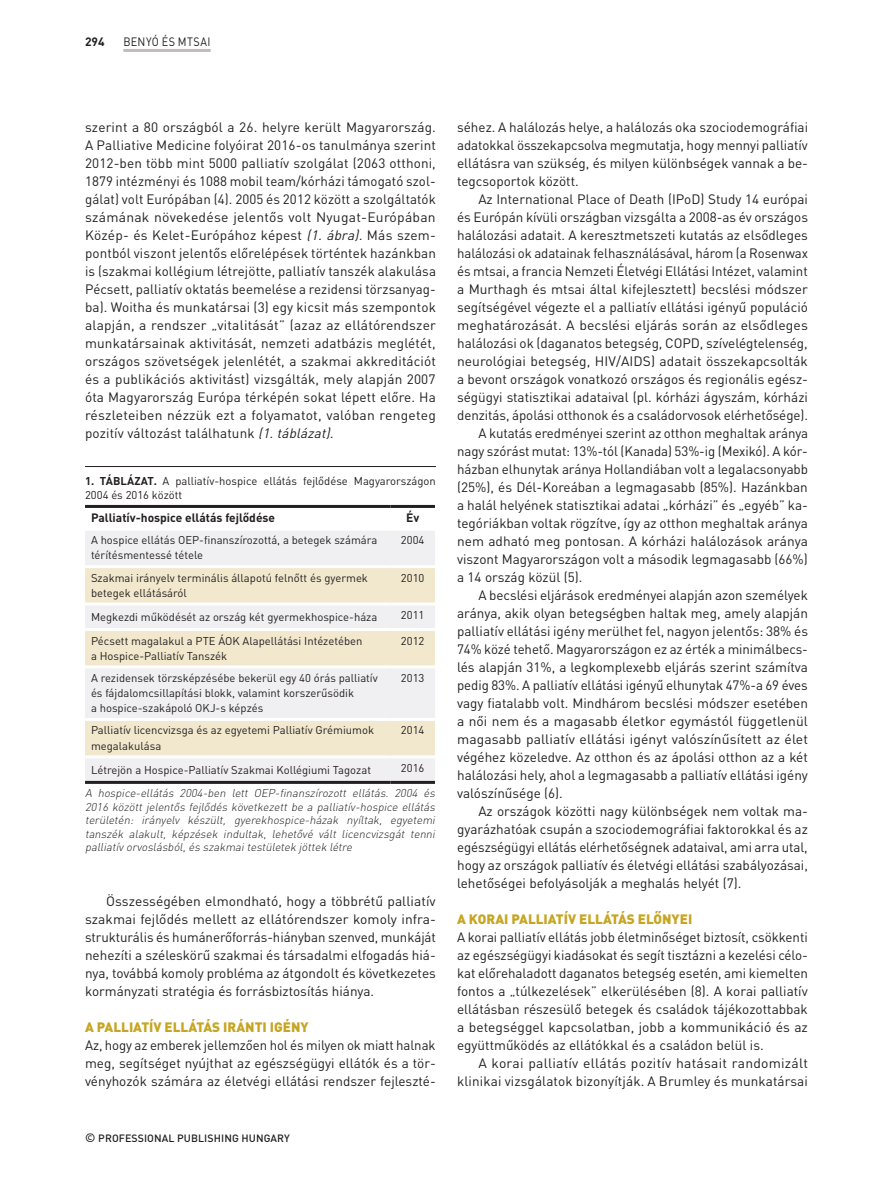
<style>
.page{position:relative;width:893px;height:1191px;background:#fff}
.page>*{position:absolute;margin:0;border:0;box-sizing:border-box;transform-origin:0 0}
.kenyér_behúz{font:13.5px/18px "DIN Pro";color:#231f20;text-align:justify}
.kenyér{font:13.5px/18px "DIN Pro";color:#231f20;text-align:justify}
.alcím1{font:900 13.5px "DIN Pro";color:#c6a522}
.táblázat_fej{font:700 12px "DIN Pro";color:#231f20}
.t1{font:12px "DIN Pro";letter-spacing:.045em;color:#231f20;scale:.9 1}
.táblázat_szöveg{font:11.25px/15.1px "DIN Pro";color:#231f20}
.táblázat_lábjegyzet{font:italic 300 11.25px/13.5px "DIN Pro";color:#231f20;text-align:justify}
.képaláírás{font:11.25px/13.5px "DIN Pro";color:#231f20}
.t2{font:500 10.5px "DIN Pro";letter-spacing:.01em;color:#231f20}
.s1{font-style:italic}
.s2{font-weight:700}
.s3{font-size:12px}
</style>
<div class="page">
<hr style="left:123px;top:49px;width:88px;height:3px;background:#c3b9c1">
<hr style="left:85px;top:466px;width:351px;height:1px;background:#231f20">
<div style="left:85px;top:531px;width:350px;height:250px;background:#f0eff1"></div>
<svg style="left:85px;top:568px;width:350px;height:187px;fill:#f2e8cd"></svg>
<hr style="left:85px;top:505px;width:305px;height:3px;background:#231f20">
<hr style="left:390px;top:505px;width:45px;height:3px;background:#231f20">
<hr style="left:85px;top:565px;width:305px;height:3px;background:#fff">
<hr style="left:390px;top:565px;width:45px;height:3px;background:#fff">
<hr style="left:85px;top:602px;width:305px;height:3px;background:#fff">
<hr style="left:390px;top:602px;width:45px;height:3px;background:#fff">
<hr style="left:85px;top:628px;width:305px;height:3px;background:#fff">
<hr style="left:390px;top:628px;width:45px;height:3px;background:#fff">
<hr style="left:85px;top:665px;width:305px;height:3px;background:#fff">
<hr style="left:390px;top:665px;width:45px;height:3px;background:#fff">
<hr style="left:85px;top:718px;width:305px;height:3px;background:#fff">
<hr style="left:390px;top:718px;width:45px;height:3px;background:#fff">
<hr style="left:85px;top:755px;width:305px;height:3px;background:#fff">
<hr style="left:390px;top:755px;width:45px;height:3px;background:#fff">
<hr style="left:85px;top:781px;width:305px;height:3px;background:#231f20">
<hr style="left:390px;top:781px;width:45px;height:3px;background:#231f20">
<p class="táblázat_fej" style="left:85px;top:33px;width:21px">294</p>
<p class="t1" style="left:123px;top:34px;width:98px">BENYÓ ÉS MTSAI</p>
<p class="kenyér_behúz" style="left:85px;top:117px;width:353px">szerint a 80 országból a 26. helyre került Magyarország.<br>A Palliative Medicine folyóirat 2016-os tanulmánya szerint 2012-ben több mint 5000 palliatív szolgálat (2063 otthoni, 1879 intézményi és 1088 mobil team/kórházi támogató szol&shy;gálat) volt Európában (4). 2005 és 2012 között a szolgáltatók számának növekedése jelentős volt Nyugat-Európában Közép- és Kelet-Európához képest <span class="s1">(1. ábra).</span> Más szem&shy;pontból viszont jelentős előrelépések történtek hazánkban is (szakmai kollégium létrejötte, palliatív tanszék alakulása Pécsett, palliatív oktatás beemelése a rezidensi törzsanyag&shy;ba). Woitha és munkatársai (3) egy kicsit más szempontok alapján, a rendszer „vitalitását” (azaz az ellátórendszer munkatársainak aktivitását, nemzeti adatbázis meglétét, országos szövetségek jelenlétét, a szakmai akkreditációt és a publikációs aktivitást) vizsgálták, mely alapján 2007 óta Magyarország Európa térképén sokat lépett előre. Ha részleteiben nézzük ezt a folyamatot, valóban rengeteg pozitív változást találhatunk <span class="s1">(1.táblázat).</span></p>
<p class="képaláírás" style="left:85px;top:474px;width:352px"><span class="s2">1. TÁBLÁZAT.</span> A palliatív-hospice ellátás fejlődése Magyarországon<br>2004 és 2016 között</p>
<p class="táblázat_fej" style="left:91px;top:509px;width:186px">Palliatív-hospice ellátás fejlődése</p>
<p class="táblázat_fej" style="left:406px;top:509px;width:15px">Év</p>
<p class="táblázat_szöveg" style="left:91px;top:532px;width:288px">A hospice ellátás OEP-finanszírozottá, a betegek számára térítésmentessé tétele</p>
<p class="táblázat_szöveg" style="left:401px;top:532px;width:25px">2004</p>
<p class="táblázat_szöveg" style="left:91px;top:569px;width:278px">Szakmai irányelv terminális állapotú felnőtt és gyermek betegek ellátásáról</p>
<p class="táblázat_szöveg" style="left:401px;top:569px;width:25px">2010</p>
<p class="táblázat_szöveg" style="left:91px;top:608px;width:288px">Megkezdi működését az ország két gyermekhospice-háza</p>
<p class="táblázat_szöveg" style="left:401px;top:607px;width:25px">2011</p>
<p class="táblázat_szöveg" style="left:91px;top:632px;width:273px">Pécsett magalakul a PTE ÁOK Alapellátási Intézetében a Hospice-Palliatív Tanszék</p>
<p class="táblázat_szöveg" style="left:401px;top:632px;width:25px">2012</p>
<p class="táblázat_szöveg" style="left:91px;top:670px;width:288px">A rezidensek törzsképzésébe bekerül egy 40 órás palliatív és fájdalomcsillapítási blokk, valamint korszerűsödik<br>a hospice-szakápoló OKJ-s képzés</p>
<p class="táblázat_szöveg" style="left:401px;top:670px;width:25px">2013</p>
<p class="táblázat_szöveg" style="left:91px;top:722px;width:285px">Palliatív licencvizsga és az egyetemi Palliatív Grémiumok megalakulása</p>
<p class="táblázat_szöveg" style="left:401px;top:722px;width:25px">2014</p>
<p class="táblázat_szöveg" style="left:91px;top:761px;width:282px">Létrejön a Hospice-Palliatív Szakmai Kollégiumi Tagozat</p>
<p class="táblázat_szöveg" style="left:401px;top:759px;width:25px">2016</p>
<p class="táblázat_lábjegyzet" style="left:85px;top:786px;width:354px">A hospice-ellátás 2004-ben lett OEP-finanszírozott ellátás. 2004 és 2016 között jelentős fej lődés következett be a palliatív-hospice ellátás területén: irányelv készült, gyerekhospice-házak nyíltak, egyetemi tanszék alakult, képzések indultak, lehetővé vált licencvizsgát tenni palliatív orvoslásból,és szakmaitestületek jöttek létre</p>
<p class="kenyér_behúz" style="left:85px;top:891px;width:352px;text-indent:21px">Összességében elmondható, hogy a többrétű palliatív szakmai fejlődés mellett az ellátórendszer komoly infra&shy;strukturális és humánerőforrás-hiányban szenved, munkáját nehezíti a széleskörű szakmai és társadalmi elfogadás hiá&shy;nya, továbbá komoly probléma az átgondolt és következetes kormányzati stratégia és forrásbiztosítás hiánya.</p>
<p class="alcím1" style="left:85px;top:1017px;width:225px">A PALLIATÍV ELLÁTÁS IRÁNTI IGÉNY</p>
<p class="kenyér" style="left:85px;top:1035px;width:352px">Az, hogy az emberek jellemzően hol és milyen ok miatt halnak meg, segítséget nyújthat az egészségügyi ellátók és a tör&shy;vényhozók számára az életvégi ellátási rendszer fejleszté-</p>
<p class="t2" style="left:85px;top:1130px;width:206px"><span class="s3">©</span> PROFESSIONAL PUBLISHING HUNGARY</p>
<p class="kenyér" style="left:457px;top:117px;width:352px">séhez. A halálozás helye, a halálozás oka szociodemográfiai adatokkal összekapcsolva megmutatja, hogy mennyi palliatív ellátásra van szükség, és milyen különbségek vannak a be&shy;tegcsoportok között.</p>
<p class="kenyér_behúz" style="left:457px;top:189px;width:353px;text-indent:21px">Az International Place of Death (IPoD) Study 14 európai és Európán kívüli országban vizsgálta a 2008-as év országos halálozási adatait. A keresztmetszeti kutatás az elsődleges halálozási ok adatainak felhasználásával, három (a Rosenwax és mtsai, a francia Nemzeti Életvégi Ellátási Intézet, valamint a Murthagh és mtsai által kifejlesztett) becslési módszer segítségével végezte el a palliatív ellátási igényű populáció meghatározását. A becslési eljárás során az elsődleges halálozási ok (daganatos betegség, COPD, szívelégtelenség, neurológiai betegség, HIV/AIDS) adatait összekapcsolták a bevont országok vonatkozó országos és regionális egész&shy;ségügyi statisztikai adataival (pl. kórházi ágyszám, kórházi denzitás, ápolási otthonok és a családorvosok elérhetősége).</p>
<p class="kenyér_behúz" style="left:457px;top:423px;width:352px;text-indent:21px">A kutatás eredményei szerint az otthon meghaltak aránya nagy szórást mutat: 13%-tól (Kanada) 53%-ig (Mexikó). A kór&shy;házban elhunytak aránya Hollandiában volt a legalacsonyabb (25%), és Dél-Koreában a legmagasabb (85%). Hazánkban a halál helyének statisztikai adatai „kórházi” és „egyéb” ka&shy;tegóriákban voltak rögzítve, így az otthon meghaltak aránya nem adható meg pontosan. A kórházi halálozások aránya viszont Magyarországon volt a második legmagasabb (66%) a 14 ország közül (5).</p>
<p class="kenyér_behúz" style="left:457px;top:585px;width:352px;text-indent:21px">A becslési eljárások eredményei alapján azon személyek aránya, akik olyan betegségben haltak meg, amely alapján palliatív ellátási igény merülhet fel, nagyon jelentős: 38% és 74% közé tehető. Magyarországon ez az érték a minimálbecs&shy;lés alapján 31%, a legkomplexebb eljárás szerint számítva pedig 83%. A palliatív ellátási igényű elhunytak 47%-a 69 éves vagy fiatalabb volt. Mindhárom becslési módszer esetében a női nem és a magasabb életkor egymástól függetlenül magasabb palliatív ellátási igényt valószínűsített az élet végéhez közeledve. Az otthon és az ápolási otthon az a két halálozási hely, ahol a legmagasabb a palliatív ellátási igény valószínűsége (6).</p>
<p class="kenyér_behúz" style="left:457px;top:801px;width:352px;text-indent:21px">Az országok közötti nagy különbségek nem voltak ma&shy;gyarázhatóak csupán a szociodemográfiai faktorokkal és az egészségügyi ellátás elérhetőségnek adataival, ami arra utal, hogy az országok palliatív és életvégi ellátási szabályozásai, lehetőségei befolyásolják a meghalás helyét (7).</p>
<p class="alcím1" style="left:457px;top:909px;width:237px">A KORAI PALLIATÍV ELLÁTÁS ELŐNYEI</p>
<p class="kenyér" style="left:457px;top:927px;width:352px">A korai palliatív ellátás jobb életminőséget biztosít, csökkenti az egészségügyi kiadásokat és segít tisztázni a kezelési célo&shy;kat előrehaladott daganatos betegség esetén, ami kiemelten fontos a „túlkezelések” elkerülésében (8). A korai palliatív ellátásban részesülő betegek és családok tájékozottabbak a betegséggel kapcsolatban, jobb a kommunikáció és az együttműködés az ellátókkal és a családon belül is.</p>
<p class="kenyér_behúz" style="left:457px;top:1053px;width:352px;text-align:right">A korai palliatív ellátás pozitív hatásait randomizált klinikai vizsgálatok bizonyítják. A Brumley és munkatársai</p>
</div>
